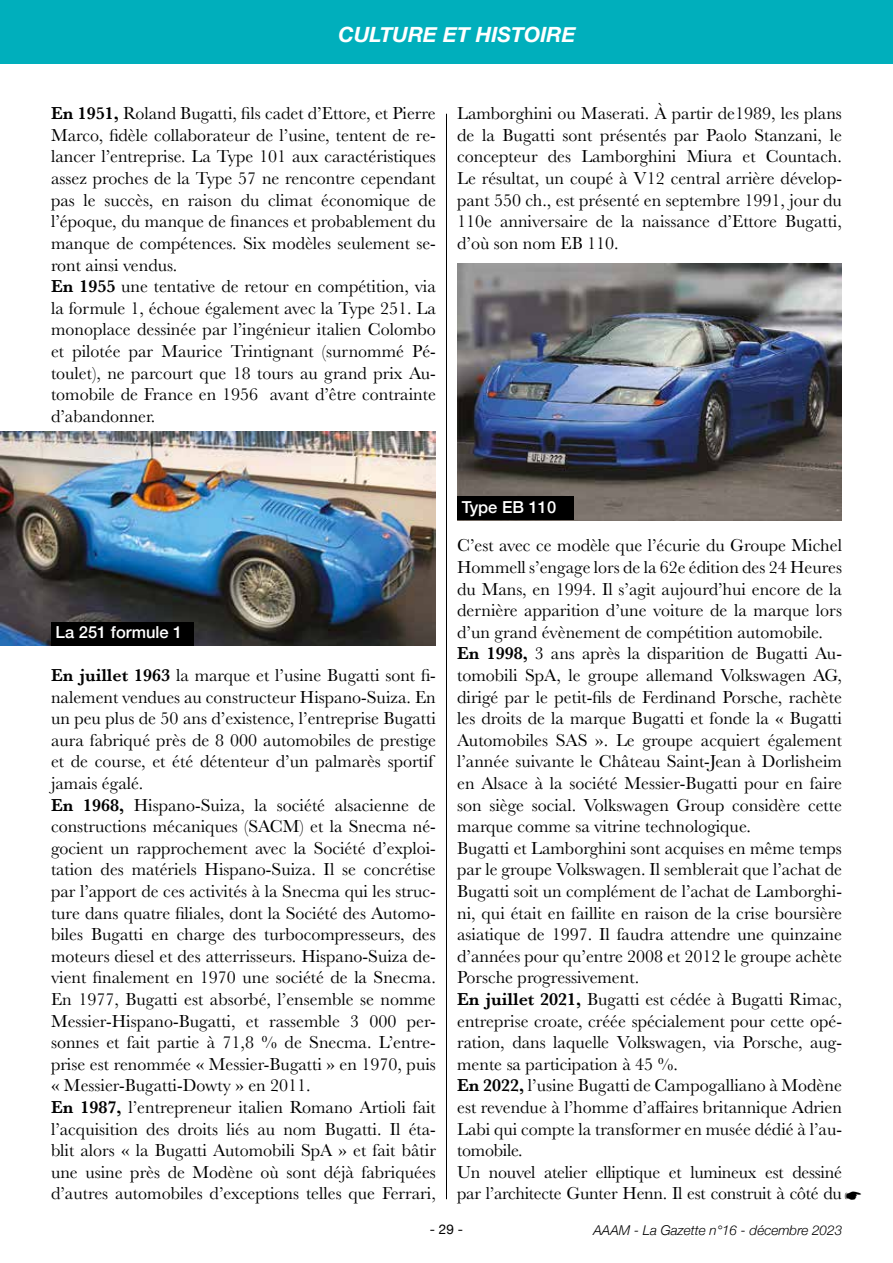
<style>
.page{position:relative;width:893px;height:1263px;background:#fff}
.page>*{position:absolute;margin:0;border:0;box-sizing:border-box;transform-origin:0 0}
.t1{font:italic 700 21px "Helvetica Neue";color:#fff}
.t2{font:18px/21.6px "Baskerville";color:#000}
.t3{font:500 16.5px "Helvetica Neue";color:#fff}
.t4{font:italic 300 13.5px "Helvetica Neue";color:#000}
.t5{font:13.5px "Helvetica Neue";color:#000}
.s1{font-weight:600}
</style>
<div class="page">
<div style="left:0;top:0;width:893px;height:64px;background:#00afbc"></div>
<img style="left:457px;top:264px;width:385px;height:256px">
<img style="left:0;top:432px;width:436px;height:213px">
<div style="left:51px;top:622px;width:142px;height:23px;background:#000"></div>
<div style="left:457px;top:497px;width:116px;height:23px;background:#000"></div>
<hr style="left:446px;top:114px;width:1px;height:1085px;background:#000">
<p class="t1" style="left:338px;top:18px;width:239px">CULTURE ET HISTOIRE</p>
<p class="t2" style="left:51px;top:103px;width:386px"><span class="s1">En 1951,</span> Roland Bugatti, fils cadet d’Ettore, et Pierre Marco, fidèle collaborateur de l’usine, tentent de re&shy;lancer l’entreprise. La Type 101 aux caractéristiques assez proches de la Type 57 ne rencontre cependant pas le succès, en raison du climat économique de l’époque, du manque de finances et probablement du manque de compétences. Six modèles seulement se&shy;ront ainsi vendus.<br><span class="s1">En 1955</span> une tentative de retour en compétition, via la formule 1, échoue également avec la Type 251. La monoplace dessinée par l’ingénieur italien Colombo et pilotée par Maurice Trintignant (surnommé Pé&shy;toulet), ne parcourt que 18 tours au grand prix Au&shy;tomobile de France en 1956 avant d’être contrainte d’abandonner.</p>
<p class="t2" style="left:457px;top:103px;width:386px;text-align:justify">Lamborghini ou Maserati. À partir de1989, les plans de la Bugatti sont présentés par Paolo Stanzani, le concepteur des Lamborghini Miura et Countach.<br>Le résultat, un coupé à V12 central arrière dévelop&shy;pant 550 ch., est présenté en septembre 1991, jour du 110e anniversaire de la naissance d’Ettore Bugatti, d’où son nom EB 110.</p>
<p class="t3" style="left:56px;top:619px;width:128px">La 251 formule 1</p>
<p class="t2" style="left:51px;top:665px;width:386px"><span class="s1">En juillet 1963</span> la marque et l’usine Bugatti sont fi&shy;nalement vendues au constructeur Hispano-Suiza. En un peu plus de 50 ans d’existence, l’entreprise Bugatti aura fabriqué près de 8 000 automobiles de prestige et de course, et été détenteur d’un palmarès sportif jamais égalé.<br><span class="s1">En 1968,</span> Hispano-Suiza, la société alsacienne de constructions mécaniques (SACM) et la Snecma né&shy;gocient un rapprochement avec la Société d’exploi&shy;tation des matériels Hispano-Suiza. Il se concrétise par l’apport de ces activités à la Snecma qui les struc&shy;ture dans quatre filiales, dont la Société des Automo&shy;biles Bugatti en charge des turbocompresseurs, des moteurs diesel et des atterrisseurs. Hispano-Suiza de&shy;vient finalement en 1970 une société de la Snecma.<br>En 1977, Bugatti est absorbé, l’ensemble se nomme Messier-Hispano-Bugatti, et rassemble 3 000 per&shy;sonnes et fait partie à 71,8 % de Snecma. L’entre&shy;prise est renommée « Messier-Bugatti » en 1970, puis « Messier-Bugatti-Dowty » en 2011.<br><span class="s1">En 1987,</span> l’entrepreneur italien Romano Artioli fait l’acquisition des droits liés au nom Bugatti. Il éta&shy;blit alors « la Bugatti Automobili SpA » et fait bâtir une usine près de Modène où sont déjà fabriquées d’autres automobiles d’exceptions telles que Ferrari,</p>
<p class="t3" style="left:462px;top:494px;width:96px">Type EB 110</p>
<p class="t2" style="left:457px;top:535px;width:386px">C’est avec ce modèle que l’écurie du Groupe Michel Hommell s’engage lors de la 62e édition des 24 Heures du Mans, en 1994. Il s’agit aujourd’hui encore de la dernière apparition d’une voiture de la marque lors d’un grand évènement de compétition automobile.<br><span class="s1">En 1998,</span> 3 ans après la disparition de Bugatti Au&shy;tomobili SpA, le groupe allemand Volkswagen AG, dirigé par le petit-fils de Ferdinand Porsche, rachète les droits de la marque Bugatti et fonde la « Bugatti Automobiles SAS ». Le groupe acquiert également l’année suivante le Château Saint-Jean à Dorlisheim en Alsace à la société Messier-Bugatti pour en faire son siège social. Volkswagen Group considère cette marque comme sa vitrine technologique.<br>Bugatti et Lamborghini sont acquises en même temps par le groupe Volkswagen. Il semblerait que l’achat de Bugatti soit un complément de l’achat de Lamborghi&shy;ni, qui était en faillite en raison de la crise boursière asiatique de 1997. Il faudra attendre une quinzaine d’années pour qu’entre 2008 et 2012 le groupe achète Porsche progressivement.<br><span class="s1">En juillet 2021,</span> Bugatti est cédée à Bugatti Rimac, entreprise croate, créée spécialement pour cette opé&shy;ration, dans laquelle Volkswagen, via Porsche, aug&shy;mente sa participation à 45 %.<br><span class="s1">En 2022,</span> l’usine Bugatti de Campogalliano à Modène est revendue à l’homme d’affaires britannique Adrien Labi qui compte la transformer en musée dédié à l’au&shy;tomobile.<br>Un nouvel atelier elliptique et lumineux est dessiné par l’architecte Gunter Henn. Il est construit à côté du</p>
<p class="t5" style="left:430px;top:1220px;width:35px">- 29 -</p>
<p class="t4" style="left:593px;top:1219px;width:250px">AAAM - La Gazette n°16 - décembre 2023</p>
</div>
